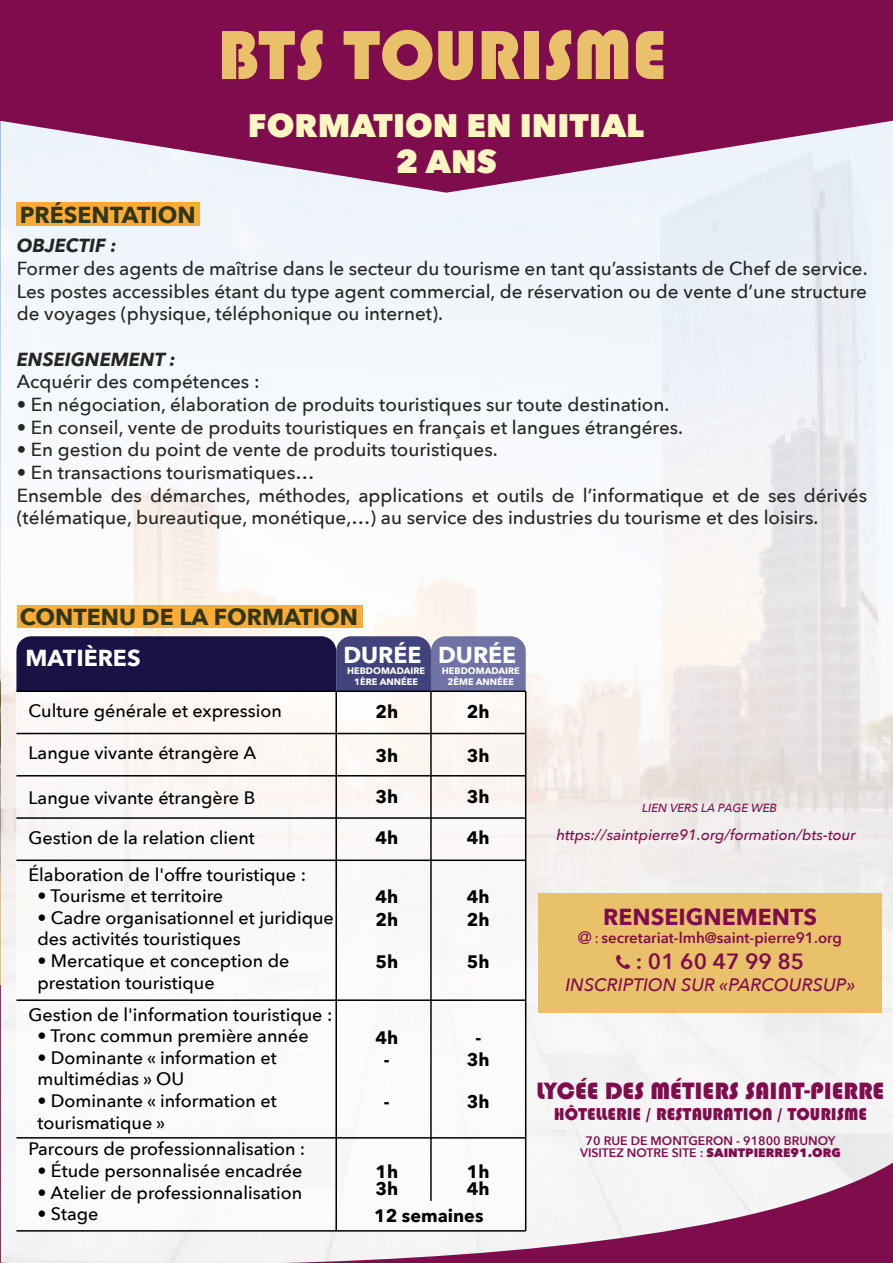
<style>
.page{position:relative;width:893px;height:1263px;background:#fff}
.page>*{position:absolute;margin:0;border:0;box-sizing:border-box;transform-origin:0 0}
.t1{font:72px "Bauhaus 93";color:#e9c16b}
.t2{font:800 32.4px "Avenir Next";color:#faf7c1}
.t3{font:24.3px "Bauhaus 93";color:#7f0d4d}
.t4{font:700 23.1px "Avenir Next";color:#303616}
.t5{font:700 23.1px "Avenir Next";color:#fff}
.t6{font:700 23.1px "Avenir Next";color:#7f0d4d}
.t7{font:600 21.9px "Avenir Next";color:#7f0d4d}
.t8{font:500 18.9px/22.8px "Avenir Next";color:#242623;text-align:justify}
.t9{font:italic 700 18.9px "Avenir Next";color:#242623}
.t10{font:500 18px/21.6px "Avenir Next";color:#000}
.t11{font:700 18px "Avenir Next";color:#000}
.t12{font:italic 500 18px "Avenir Next";color:#7f0d4d}
.t13{font:17.7px "Bauhaus 93";color:#7f0d4d}
.t14{font:italic 500 15px "Avenir Next";color:#7f0d4d}
.t15{font:600 15px "Avenir Next";color:#7f0d4d}
.t16{font:600 12.3px/12.3px "Avenir Next";color:#7f0d4d;text-align:center}
.t17{font:italic 500 11.7px "Avenir Next";color:#7f0d4d}
.t18{font:700 9.3px/11.1px "Avenir Next";color:#fff;text-align:center}
.s1{font-family:"Myriad Pro";font-weight:400}
.s2{font-weight:800}
</style>
<div class="page">
<img style="left:0;top:193px;width:893px;height:879px">
<svg style="left:0;top:1072px;width:893px;height:191px;fill:#f5f5f5"></svg>
<svg style="left:0;top:0;width:893px;height:193px;background:#93386d"></svg>
<div style="left:538px;top:893px;width:344px;height:119px;background:#e9c16b"></div>
<div style="left:17px;top:203px;width:183px;height:23px;background:#fbab37"></div>
<div style="left:17px;top:604px;width:345px;height:23px;background:#fbab37"></div>
<div style="left:16px;top:691px;width:510px;height:541px;background:#fff"></div>
<svg style="left:16px;top:636px;width:510px;height:54px;background:#343063"></svg>
<hr style="left:16px;top:733px;width:510px;height:1px;background:#000">
<hr style="left:16px;top:775px;width:510px;height:1px;background:#000">
<hr style="left:16px;top:817px;width:510px;height:2px;background:#000">
<hr style="left:16px;top:859px;width:510px;height:2px;background:#000">
<hr style="left:16px;top:1230px;width:510px;height:1px;background:#000">
<hr style="left:16px;top:1137px;width:510px;height:1px;background:#000">
<hr style="left:16px;top:999px;width:510px;height:2px;background:#000">
<hr style="left:335px;top:691px;width:2px;height:540px;background:#000">
<hr style="left:525px;top:691px;width:1px;height:540px;background:#000">
<hr style="left:430px;top:691px;width:2px;height:510px;background:#000">
<hr style="left:16px;top:690px;width:510px;height:2px;background:#000">
<h1 class="t1" style="left:217px;top:14px;width:451px">BTS TOURISME</h1>
<h2 class="t2" style="left:248px;top:105px;width:398px">FORMATION EN INITIAL</h2>
<p class="t4" style="left:20px;top:195px;width:178px">PRÉSENTATION</p>
<h2 class="t2" style="left:396px;top:141px;width:103px">2 ANS</h2>
<p class="t9" style="left:17px;top:229px;width:101px">OBJECTIF :</p>
<p class="t8" style="left:17px;top:256px;width:852px">Former des agents de maîtrise dans le secteur du tourisme en tant qu’assistants de Chef de service.<br>Les postes accessibles étant du type agent commercial, de réservation ou de vente d’une structure de voyages (physique, téléphonique ou internet).</p>
<p class="t9" style="left:17px;top:343px;width:161px">ENSEIGNEMENT :</p>
<p class="t8" style="left:17px;top:370px;width:245px">Acquérir des compétences :</p>
<p class="t8" style="left:17px;top:392px;width:654px">• En négociation, élaboration de produits touristiques sur toute destination.</p>
<p class="t8" style="left:17px;top:415px;width:668px">• En conseil, vente de produits touristiques en français et langues étrangéres.</p>
<p class="t8" style="left:17px;top:438px;width:482px">• En gestion du point de vente de produits touristiques.</p>
<p class="t8" style="left:17px;top:460px;width:852px;text-align:left">• En transactions tourismatiques…<br>Ensemble des démarches, méthodes, applications et outils de l’informatique et de ses dérivés (télématique, bureautique, monétique,…) au service des industries du tourisme et des loisirs.</p>
<p class="t4" style="left:20px;top:596px;width:340px">CONTENU DE LA FORMATION</p>
<p class="t5" style="left:25px;top:638px;width:117px">MATIÈRES</p>
<p class="t10" style="left:28px;top:700px;width:255px">Culture générale et expression</p>
<p class="t10" style="left:28px;top:741px;width:229px">Langue vivante étrangère A</p>
<p class="t10" style="left:28px;top:786px;width:228px">Langue vivante étrangère B</p>
<p class="t10" style="left:28px;top:819px;width:279px;line-height:36.3px">Gestion de la relation client<br>Élaboration de l'offre touristique :</p>
<p class="t10" style="left:37px;top:884px;width:187px">• Tourisme et territoire</p>
<p class="t10" style="left:37px;top:906px;width:298px">• Cadre organisationnel et juridique des activités touristiques</p>
<p class="t10" style="left:37px;top:949px;width:253px">• Mercatique et conception de prestation touristique</p>
<p class="t10" style="left:28px;top:1003px;width:306px">Gestion de l'information touristique :</p>
<p class="t10" style="left:37px;top:1024px;width:273px">• Tronc commun première année</p>
<p class="t10" style="left:37px;top:1046px;width:241px">• Dominante « information et multimédias » OU</p>
<p class="t10" style="left:37px;top:1089px;width:241px">• Dominante « information et tourismatique »</p>
<p class="t10" style="left:28px;top:1138px;width:278px">Parcours de professionnalisation :</p>
<p class="t10" style="left:37px;top:1159px;width:267px">• Étude personnalisée encadrée</p>
<p class="t10" style="left:37px;top:1181px;width:266px">• Atelier de professionnalisation</p>
<p class="t10" style="left:37px;top:1202px;width:63px">• Stage</p>
<p class="t5" style="left:343px;top:635px;width:80px">DURÉE</p>
<p class="t18" style="left:347px;top:665px;width:80px">HEBDOMADAIRE<br>1ÈRE ANNÉEE</p>
<p class="t11" style="left:376px;top:696px;width:24px">2h</p>
<p class="t11" style="left:376px;top:740px;width:24px">3h</p>
<p class="t11" style="left:376px;top:781px;width:24px">3h</p>
<p class="t5" style="left:438px;top:635px;width:80px">DURÉE</p>
<p class="t18" style="left:442px;top:665px;width:80px">HEBDOMADAIRE<br>2ÈME ANNÉEE</p>
<p class="t11" style="left:467px;top:696px;width:24px">2h</p>
<p class="t11" style="left:467px;top:740px;width:24px">3h</p>
<p class="t11" style="left:467px;top:781px;width:24px">3h</p>
<p class="t11" style="left:376px;top:822px;width:24px">4h</p>
<p class="t11" style="left:467px;top:822px;width:24px">4h</p>
<p class="t11" style="left:376px;top:881px;width:24px">4h</p>
<p class="t11" style="left:467px;top:881px;width:24px">4h</p>
<p class="t11" style="left:376px;top:904px;width:24px">2h</p>
<p class="t11" style="left:467px;top:904px;width:24px">2h</p>
<p class="t11" style="left:376px;top:946px;width:24px">5h</p>
<p class="t11" style="left:467px;top:946px;width:24px">5h</p>
<p class="t11" style="left:376px;top:1022px;width:24px">4h</p>
<p class="t11" style="left:475px;top:1022px;width:7px">-</p>
<p class="t11" style="left:384px;top:1044px;width:7px">-</p>
<p class="t11" style="left:467px;top:1044px;width:24px">3h</p>
<p class="t11" style="left:384px;top:1086px;width:7px">-</p>
<p class="t11" style="left:467px;top:1086px;width:24px">3h</p>
<p class="t11" style="left:376px;top:1156px;width:24px">1h</p>
<p class="t11" style="left:467px;top:1156px;width:24px">1h</p>
<p class="t11" style="left:374px;top:1200px;width:111px">12 semaines</p>
<p class="t11" style="left:376px;top:1173px;width:24px">3h</p>
<p class="t11" style="left:467px;top:1173px;width:24px">4h</p>
<p class="t17" style="left:642px;top:798px;width:136px">LIEN VERS LA PAGE WEB</p>
<p class="t14" style="left:556px;top:822px;width:301px">https://saintpierre91.org/formation/bts-tour</p>
<p class="t6" style="left:603px;top:896px;width:215px">RENSEIGNEMENTS</p>
<p class="t15" style="left:595px;top:924px;width:248px"><span class="s1">:</span> secretariat-lmh@saint-pierre91.org</p>
<p class="t7" style="left:636px;top:943px;width:170px">: 01 60 47 99 85</p>
<p class="t12" style="left:565px;top:969px;width:292px">INSCRIPTION SUR «PARCOURSUP»</p>
<p class="t3" style="left:536px;top:1077px;width:349px">LYCÉE DES MÉTIERS SAINT-PIERRE</p>
<p class="t13" style="left:554px;top:1104px;width:315px">HÔTELLERIE / RESTAURATION / TOURISME</p>
<p class="t16" style="left:580px;top:1134px;width:262px">70 RUE DE MONTGERON - 91800 BRUNOY<br>VISITEZ NOTRE SITE : <span class="s2">SAINTPIERRE91.ORG</span></p>
</div>
